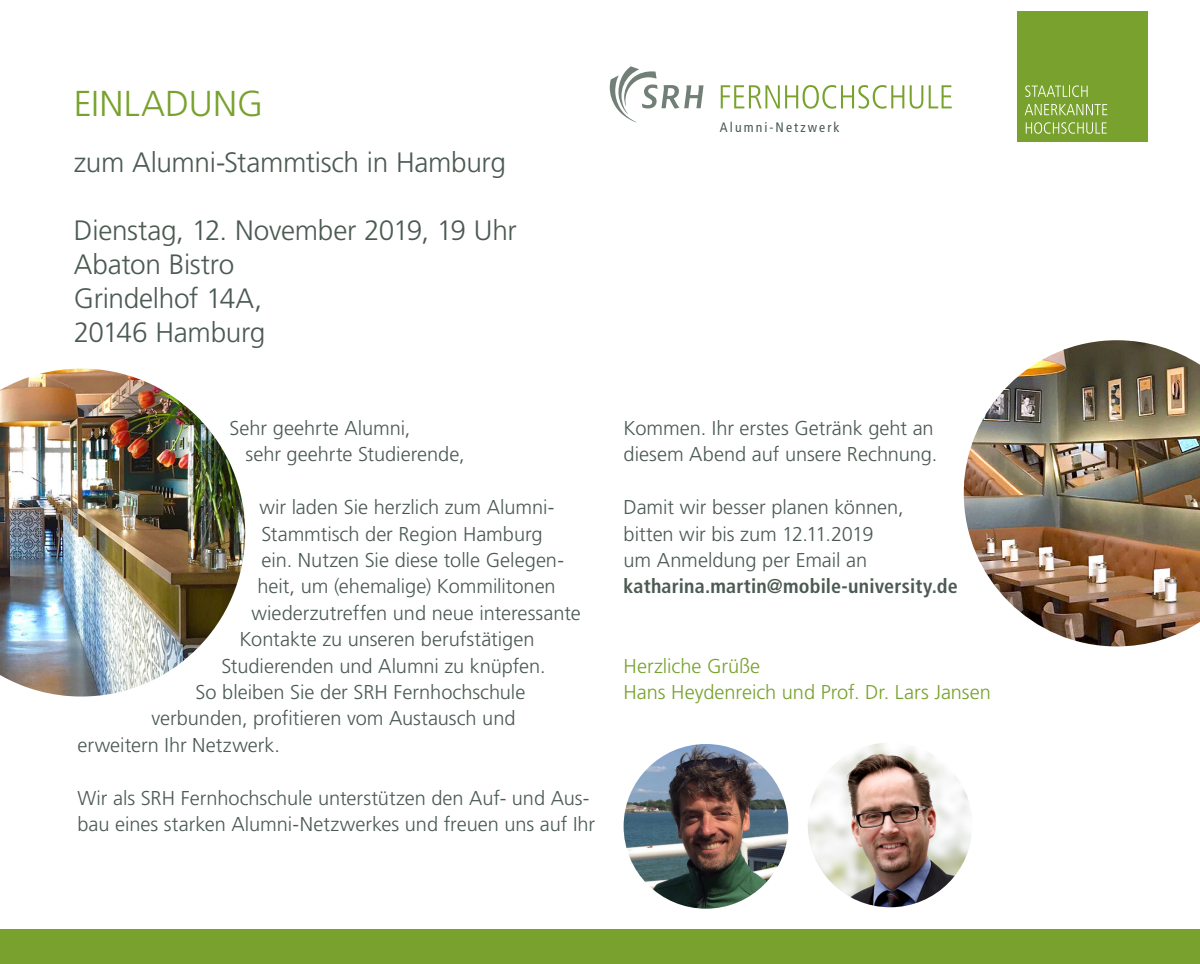
<style>
.page{position:relative;width:1200px;height:964px;background:#fff}
.page>*{position:absolute;margin:0;border:0;box-sizing:border-box;transform-origin:0 0}
.t1{font:300 36px "Frutiger 45";letter-spacing:.005em;color:#78a22d}
.t2{font:300 28px/34px "Frutiger 45";letter-spacing:-.015em;color:#4b5a52}
.t3{font:300 20px/26.4px "Frutiger 45";color:#4b5a52}
.t4{font:300 20px/26.4px "Frutiger 45";color:#78a22d}
.t5{font:20px "Frutiger 67 Bold Cn";letter-spacing:.01em;color:#4b5a52}
.t6{font:condensed 13.8px "Frutiger LT Com";letter-spacing:.15em;color:#4b5a52}
</style>
<div class="page">
<img style="left:964px;top:340px;width:236px;height:306px">
<div style="left:1018px;top:11px;width:130px;height:131px;background:#78a22d"></div>
<svg style="left:1025px;top:85px;width:63px;height:12px"></svg>
<svg style="left:1025px;top:104px;width:82px;height:11px"></svg>
<svg style="left:1026px;top:122px;width:81px;height:12px"></svg>
<svg style="left:610px;top:66px;width:94px;height:56px"></svg>
<svg style="left:721px;top:85px;width:183px;height:24px"></svg>
<svg style="left:910px;top:85px;width:13px;height:24px"></svg>
<svg style="left:929px;top:85px;width:23px;height:23px"></svg>
<div style="left:0;top:930px;width:1200px;height:34px;background:#78a22d"></div>
<img style="left:808px;top:742px;width:164px;height:165px;border-radius:82px">
<img style="left:624px;top:744px;width:164px;height:164px;border-radius:82px">
<img style="left:0;top:369px;width:245px;height:327px">
<h1 class="t1" style="left:74px;top:83px;width:191px">EINLADUNG</h1>
<h2 class="t2" style="left:74px;top:146px;width:434px">zum Alumni-Stammtisch in Hamburg</h2>
<h2 class="t2" style="left:74px;top:214px;width:444px">Dienstag, 12. November 2019, 19 Uhr<br>Abaton Bistro<br>Grindelhof 14A,<br>20146 Hamburg</h2>
<p class="t3" style="left:245px;top:415px;width:221px;text-indent:-16px">Sehr geehrte Alumni,<br>sehr geehrte Studierende,</p>
<p class="t3" style="left:259px;top:494px;width:297px">wir laden Sie herzlich zum Alumni-</p>
<p class="t3" style="left:261px;top:521px;width:283px">Stammtisch der Region Hamburg</p>
<p class="t3" style="left:261px;top:547px;width:304px">ein. Nutzen Sie diese tolle Gelegen-</p>
<p class="t3" style="left:257px;top:574px;width:300px">heit, um (ehemalige) Kommilitonen</p>
<p class="t3" style="left:251px;top:600px;width:331px">wiederzutreffen und neue interessante</p>
<p class="t3" style="left:239px;top:626px;width:297px">Kontakte zu unseren berufstätigen</p>
<p class="t3" style="left:221px;top:653px;width:326px">Studierenden und Alumni zu knüpfen.</p>
<p class="t3" style="left:195px;top:679px;width:331px">So bleiben Sie der SRH Fernhochschule</p>
<p class="t3" style="left:151px;top:706px;width:366px">verbunden, profitieren vom Austausch und</p>
<p class="t3" style="left:77px;top:732px;width:204px">erweitern Ihr Netzwerk.</p>
<p class="t3" style="left:77px;top:785px;width:519px">Wir als SRH Fernhochschule unterstützen den Auf- und Aus&shy;bau eines starken Alumni-Netzwerkes und freuen uns auf Ihr</p>
<p class="t6" style="left:720px;top:119px;width:121px">Alumni-Netzwerk</p>
<p class="t3" style="left:624px;top:415px;width:315px">Kommen. Ihr erstes Getränk geht an diesem Abend auf unsere Rechnung.</p>
<p class="t3" style="left:624px;top:494px;width:281px">Damit wir besser planen können, bitten wir bis zum 12.11.2019 um Anmeldung per Email an</p>
<p class="t5" style="left:624px;top:575px;width:336px">katharina.martin@mobile-university.de</p>
<p class="t4" style="left:624px;top:653px;width:369px">Herzliche Grüße<br>Hans Heydenreich und Prof. Dr. Lars Jansen</p>
</div>
